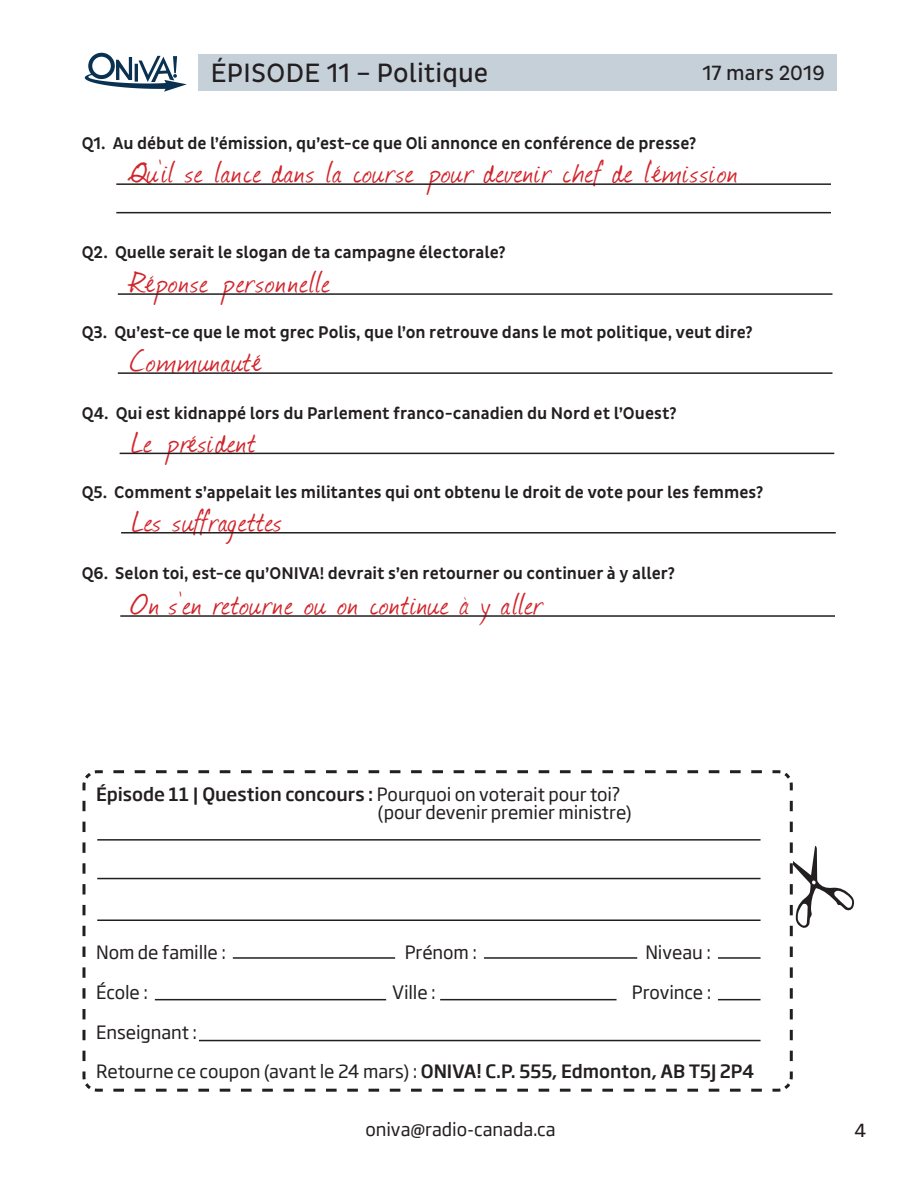
<style>
.page{position:relative;width:918px;height:1188px;background:#fff}
.page>*{position:absolute;margin:0;border:0;box-sizing:border-box;transform-origin:0 0}
.t1{font:36px "Journal";letter-spacing:.035em;color:#d1232a}
.t2{font:27px "Pluto Sans Cond";letter-spacing:.005em;color:#231f20}
.t3{font:21px "Pluto Sans Cond";letter-spacing:.005em;color:#231f20}
.t4{font:19.5px "Pluto Sans Cond";color:#231f20}
.t5{font:18px "Soho Gothic Pro";letter-spacing:-.005em;color:#231f20}
.t6{font:500 18px "Soho Gothic Pro";letter-spacing:-.005em;color:#231f20}
.t7{font:500 17.25px "Pluto Sans Cond";color:#231f20}
.s1{font-weight:400}
.s2{font-weight:500}
</style>
<div class="page">
<svg style="left:82px;top:770px;width:711px;height:322px"></svg>
<svg style="left:790px;top:801px;width:65px;height:265px"></svg>
<div style="left:199px;top:54px;width:638px;height:36px;background:#c6d0d9"></div>
<svg style="left:85px;top:53px;width:102px;height:39px"></svg>
<hr style="left:121px;top:532px;width:715px;height:2px;background:#231f20">
<hr style="left:116px;top:183px;width:715px;height:2px;background:#231f20">
<hr style="left:118px;top:293px;width:714px;height:2px;background:#231f20">
<hr style="left:118px;top:372px;width:714px;height:2px;background:#231f20">
<hr style="left:120px;top:453px;width:714px;height:1px;background:#231f20">
<hr style="left:120px;top:615px;width:715px;height:2px;background:#231f20">
<hr style="left:116px;top:212px;width:715px;height:1px;background:#231f20">
<p class="t2" style="left:211px;top:57px;width:279px">ÉPISODE 11 – Politique</p>
<p class="t3" style="left:702px;top:61px;width:124px">17 mars 2019</p>
<p class="t7" style="left:82px;top:133px;width:616px">Q1. Au début de l’émission, qu’est-ce que Oli annonce en conférence de presse?</p>
<p class="t1" style="left:130px;top:147px;width:609px">Qu’il se lance dans la course pour devenir chef de l’émission</p>
<p class="t7" style="left:82px;top:243px;width:425px">Q2. Quelle serait le slogan de ta campagne électorale?</p>
<p class="t1" style="left:130px;top:258px;width:202px">Réponse personnelle</p>
<p class="t7" style="left:82px;top:322px;width:673px">Q3. Qu’est-ce que le mot grec Polis, que l’on retrouve dans le mot politique, veut dire?</p>
<p class="t1" style="left:130px;top:336px;width:133px">Communauté</p>
<p class="t7" style="left:82px;top:403px;width:597px">Q4. Qui est kidnappé lors du Parlement franco-canadien du Nord et l’Ouest?</p>
<p class="t1" style="left:131px;top:418px;width:126px">Le président</p>
<p class="t7" style="left:82px;top:483px;width:683px">Q5. Comment s’appelait les militantes qui ont obtenu le droit de vote pour les femmes?</p>
<p class="t1" style="left:132px;top:497px;width:152px">Les suffragettes</p>
<p class="t7" style="left:82px;top:564px;width:595px">Q6. Selon toi, est-ce qu’ONIVA! devrait s’en retourner ou continuer à y aller?</p>
<p class="t1" style="left:132px;top:579px;width:412px">On s’en retourne ou on continue à y aller</p>
<p class="t6" style="left:96px;top:780px;width:526px">Épisode 11 | Question concours : <span class="s1">Pourquoi on voterait pour toi?</span></p>
<p class="t5" style="left:377px;top:799px;width:256px">(pour devenir premier ministre)</p>
<p class="t5" style="left:96px;top:939px;width:131px">Nom de famille :</p>
<p class="t5" style="left:405px;top:939px;width:74px">Prénom :</p>
<p class="t5" style="left:646px;top:939px;width:67px">Niveau :</p>
<p class="t5" style="left:96px;top:978px;width:53px">École :</p>
<p class="t5" style="left:392px;top:978px;width:45px">Ville :</p>
<p class="t5" style="left:632px;top:978px;width:81px">Province :</p>
<p class="t5" style="left:96px;top:1018px;width:102px">Enseignant :</p>
<p class="t5" style="left:96px;top:1058px;width:660px">Retourne ce coupon (avant le 24 mars) : <span class="s2">ONIVA! C.P. 555, Edmonton, AB T5J 2P4</span></p>
<p class="t5" style="left:365px;top:1115px;width:192px">oniva@radio-canada.ca</p>
<p class="t4" style="left:854px;top:1119px;width:13px">4</p>
</div>
